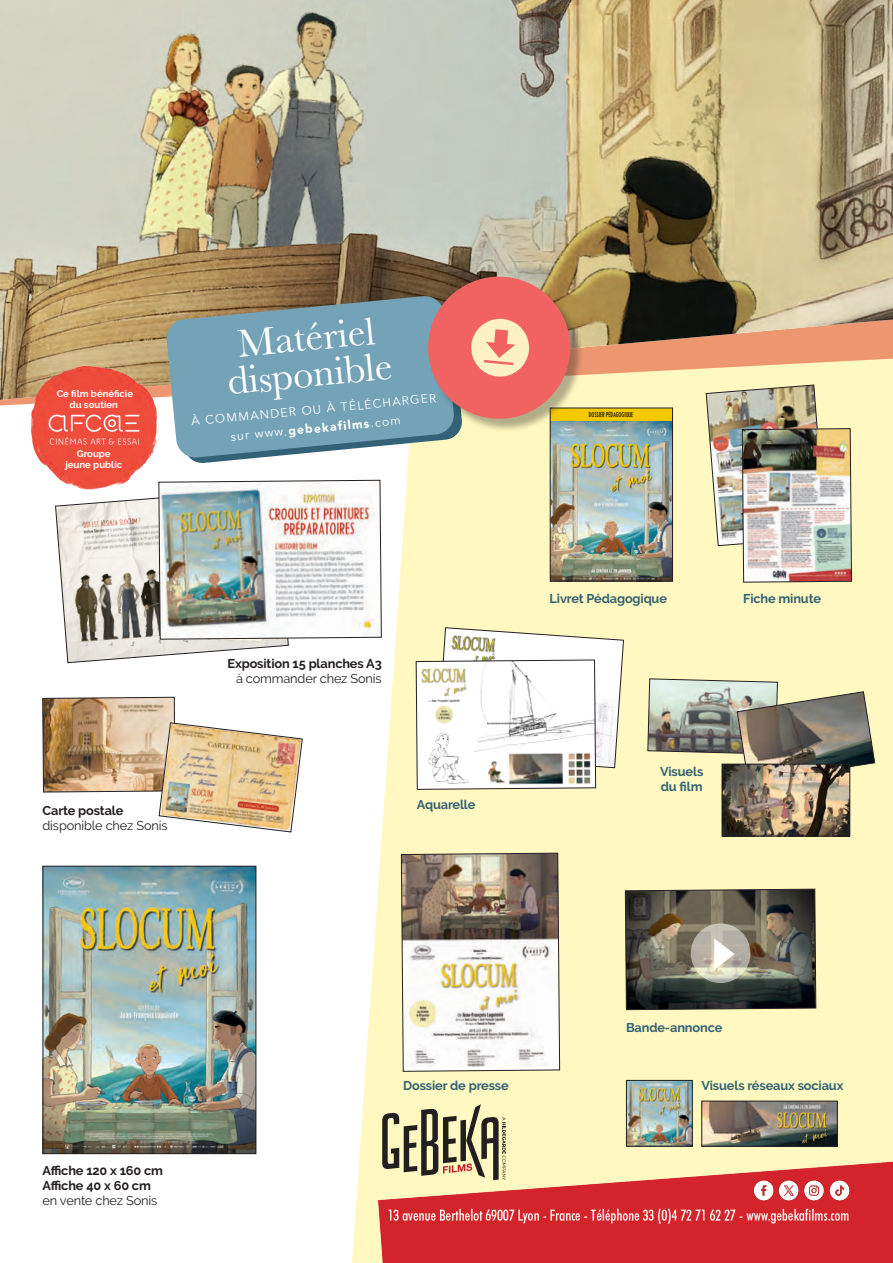
<style>
.page{position:relative;width:893px;height:1263px;background:#fff}
.page>*{position:absolute;margin:0;border:0;box-sizing:border-box;transform-origin:0 0}
.t1{font:40.35px/36.8px "Baskerville";color:#fff;text-align:center}
.t2{font:700 12.75px/15px "Raleway";letter-spacing:-.01em;color:#336276}
.t3{font:700 12.75px/15px "Raleway";letter-spacing:-.01em;color:#231f20}
.t4{font:12.75px "Raleway";letter-spacing:-.01em;color:#231f20}
.t5{font:12.15px/19.2px "Avenir";color:#fff;text-align:center}
.t6{font:700 9.6px/11.4px "Raleway";color:#fff;text-align:center}
.t7{font:6.15px "Headline Two HPLHS";letter-spacing:.05em;color:#000}
.s1{font-weight:900}
</style>
<div class="page">
<svg style="left:360px;top:405px;width:533px;height:737px;fill:#fff8c0"></svg>
<img style="left:0;top:0;width:893px;height:400px">
<img style="left:45px;top:868px;width:209px;height:284px">
<div style="left:43px;top:866px;width:213px;height:288px;border:1px solid #231f20"></div>
<svg style="left:382px;top:1104px;width:124px;height:38px"></svg>
<img style="left:352px;top:1142px;width:541px;height:121px">
<img style="left:401px;top:852px;width:159px;height:220px">
<img style="left:625px;top:889px;width:191px;height:121px">
<img style="left:703px;top:1103px;width:133px;height:42px">
<div style="left:701px;top:1101px;width:137px;height:46px;border:1px solid #231f20"></div>
<img style="left:628px;top:1082px;width:63px;height:63px">
<div style="left:626px;top:1080px;width:67px;height:67px;border:1px solid #231f20"></div>
<img style="left:706px;top:384px;width:146px;height:199px">
<svg style="left:191px;top:433px;width:273px;height:32px"></svg>
<svg style="left:165px;top:294px;width:290px;height:165px;fill:#74a3b7"></svg>
<img style="left:552px;top:421px;width:119px;height:158px">
<div style="left:550px;top:408px;width:122px;height:13px;background:#f5c900"></div>
<div style="left:550px;top:408px;width:123px;height:173px;border:1px solid #231f20"></div>
<div style="left:430px;top:278px;width:154px;height:155px;background:#231f20;opacity:.35"></div>
<svg style="left:425px;top:273px;width:149px;height:149px"></svg>
<img style="left:647px;top:678px;width:228px;height:106px">
<img style="left:724px;top:766px;width:124px;height:68px">
<div style="left:722px;top:764px;width:128px;height:72px;border:1px solid #231f20"></div>
<img style="left:748px;top:1177px;width:106px;height:26px">
<img style="left:24px;top:361px;width:137px;height:118px">
<img style="left:34px;top:413px;width:119px;height:33px">
<img style="left:42px;top:697px;width:261px;height:135px">
<svg style="left:415px;top:627px;width:209px;height:163px"></svg>
<img style="left:55px;top:479px;width:327px;height:185px">
<p class="t6" style="left:57px;top:388px;width:78px">Ce film bénéficie du soutien</p>
<p class="t6" style="left:65px;top:447px;width:58px">Groupe jeune public</p>
<h1 class="t1" style="left:223px;top:327px;width:167px;rotate:-5deg">Matériel disponible</h1>
<p class="t5" style="left:191px;top:411px;width:247px;rotate:-5deg">À COMMANDER OU À TÉLÉCHARGER sur www.<span class="s1">gebekafilms</span>.com</p>
<p class="t3" style="left:43px;top:803px;width:82px">Carte postale</p>
<p class="t4" style="left:43px;top:818px;width:127px">disponible chez Sonis</p>
<p class="t3" style="left:228px;top:656px;width:156px">Exposition 15 planches A3</p>
<p class="t4" style="left:236px;top:671px;width:147px">à commander chez Sonis</p>
<p class="t2" style="left:417px;top:797px;width:60px">Aquarelle</p>
<p class="t7" style="left:589px;top:411px;width:46px">DOSSIER PÉDAGOGIQUE</p>
<p class="t2" style="left:550px;top:591px;width:119px">Livret Pédagogique</p>
<p class="t2" style="left:743px;top:591px;width:79px">Fiche minute</p>
<p class="t2" style="left:660px;top:764px;width:45px">Visuels du film</p>
<p class="t3" style="left:43px;top:1163px;width:122px">Affiche 120 x 160 cm<br>Affiche 40 x 60 cm</p>
<p class="t4" style="left:43px;top:1193px;width:116px">en vente chez Sonis</p>
<p class="t2" style="left:403px;top:1078px;width:107px">Dossier de presse</p>
<p class="t2" style="left:626px;top:1020px;width:98px">Bande-annonce</p>
<p class="t2" style="left:701px;top:1077px;width:144px">Visuels réseaux sociaux</p>
</div>
